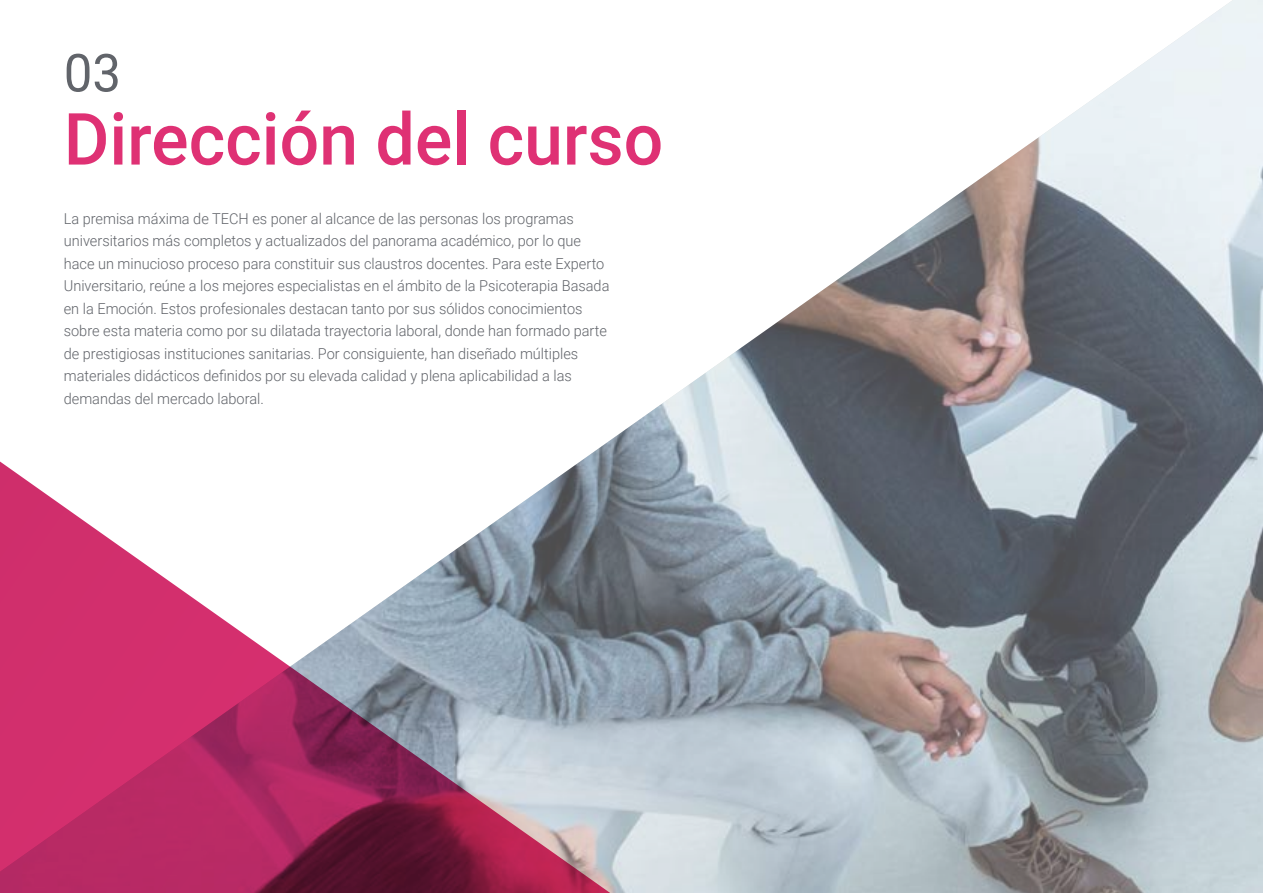
<style>
.page{position:relative;width:1263px;height:893px;background:#fff}
.page>*{position:absolute;margin:0;border:0;box-sizing:border-box;transform-origin:0 0}
.t1{font:500 72px "Roboto";color:#df3174}
.t2{font:52.5px "Roboto";color:#61646a}
.t3{font:300 15px/22.5px "Roboto";color:#61646a}
</style>
<div class="page">
<img style="left:602px;top:0;width:661px;height:893px">
<svg style="left:0;top:446px;width:640px;height:447px"></svg>
<h2 class="t2" style="left:64px;top:36px;width:59px">03</h2>
<h1 class="t1" style="left:64px;top:89px;width:601px">Dirección del curso</h1>
<p class="t3" style="left:64px;top:207px;width:547px">La premisa máxima de TECH es poner al alcance de las personas los programas universitarios más completos y actualizados del panorama académico, por lo que hace un minucioso proceso para constituir sus claustros docentes. Para este Experto Universitario, reúne a los mejores especialistas en el ámbito de la Psicoterapia Basada en la Emoción. Estos profesionales destacan tanto por sus sólidos conocimientos sobre esta materia como por su dilatada trayectoria laboral, donde han formado parte de prestigiosas instituciones sanitarias. Por consiguiente, han diseñado múltiples materiales didácticos definidos por su elevada calidad y plena aplicabilidad a las demandas del mercado laboral.</p>
</div>
